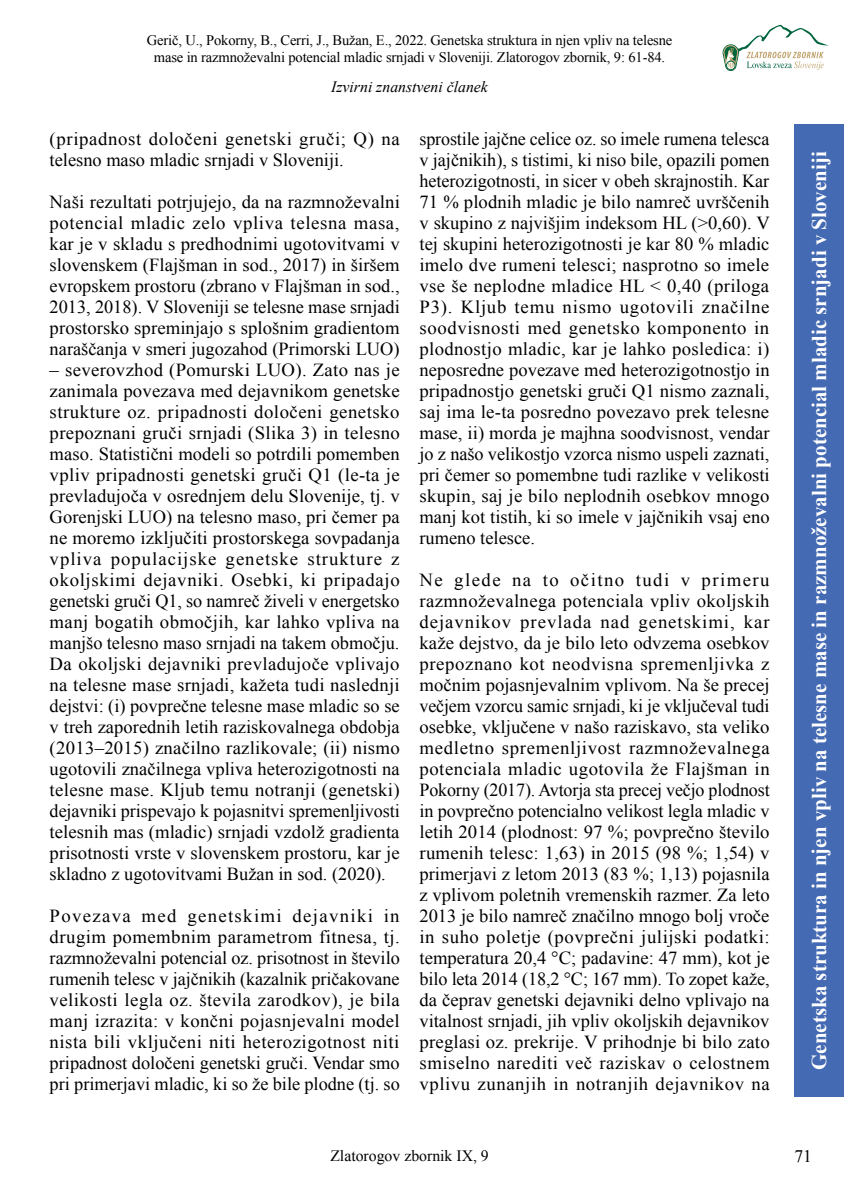
<style>
.page{position:relative;width:844px;height:1191px;background:#fff}
.page>*{position:absolute;margin:0;border:0;box-sizing:border-box;transform-origin:0 0}
.t1{font:700 21px "Times New Roman";color:#fff}
.t2{font:18.38px/21px "Times New Roman";color:#000;text-align:justify}
.t3{font:17.5px "Times New Roman";color:#000}
.t4{font:italic 15.75px "Times New Roman";color:#000}
.t5{font:15.75px "Times New Roman";color:#000}
.t6{font:14.53px/17.5px "Times New Roman";letter-spacing:-.01em;color:#000;text-align:center}
</style>
<div class="page">
<svg style="left:722px;top:25px;width:106px;height:46px"></svg>
<div style="left:794px;top:124px;width:49px;height:972px;background:#446ab3"></div>
<p class="t6" style="left:147px;top:31px;width:527px">Gerič, U., Pokorny, B., Cerri, J., Bužan, E., 2022. Genetska struktura in njen vpliv na telesne mase in razmnoževalni potencial mladic srnjadi v Sloveniji. Zlatorogov zbornik, 9: 61-84.</p>
<p class="t4" style="left:331px;top:76px;width:158px">Izvirni znanstveni članek</p>
<p class="t2" style="left:50px;top:128px;width:351px">(pripadnost določeni genetski gruči; Q) na telesno maso mladic srnjadi v Sloveniji.</p>
<p class="t2" style="left:50px;top:191px;width:351px">Naši rezultati potrjujejo, da na razmnoževalni potencial mladic zelo vpliva telesna masa, kar je v skladu s predhodnimi ugotovitvami v slovenskem (Flajšman in sod., 2017) in širšem evropskem prostoru (zbrano v Flajšman in sod., 2013, 2018). V Sloveniji se telesne mase srnjadi prostorsko spreminjajo s splošnim gradientom naraščanja v smeri jugozahod (Primorski LUO)</p>
<p class="t2" style="left:50px;top:359px;width:351px">– severovzhod (Pomurski LUO). Zato nas je zanimala povezava med dejavnikom genetske strukture oz. pripadnosti določeni genetsko prepoznani gruči srnjadi (Slika 3) in telesno maso. Statistični modeli so potrdili pomemben vpliv pripadnosti genetski gruči Q1 (le-ta je prevladujoča v osrednjem delu Slovenije, tj. v Gorenjski LUO) na telesno maso, pri čemer pa ne moremo izključiti prostorskega sovpadanja vpliva populacijske genetske strukture z okoljskimi dejavniki. Osebki, ki pripadajo genetski gruči Q1, so namreč živeli v energetsko manj bogatih območjih, kar lahko vpliva na manjšo telesno maso srnjadi na takem območju.<br>Da okoljski dejavniki prevladujoče vplivajo na telesne mase srnjadi, kažeta tudi naslednji dejstvi: (i) povprečne telesne mase mladic so se v treh zaporednih letih raziskovalnega obdobja (2013–2015) značilno razlikovale; (ii) nismo ugotovili značilnega vpliva heterozigotnosti na telesne mase. Kljub temu notranji (genetski) dejavniki prispevajo k pojasnitvi spremenljivosti telesnih mas (mladic) srnjadi vzdolž gradienta prisotnosti vrste v slovenskem prostoru, kar je skladno z ugotovitvami Bužan in sod. (2020).</p>
<p class="t2" style="left:50px;top:905px;width:351px">Povezava med genetskimi dejavniki in drugim pomembnim parametrom fitnesa, tj. razmnoževalni potencial oz. prisotnost in število rumenih telesc v jajčnikih (kazalnik pričakovane velikosti legla oz. števila zarodkov), je bila manj izrazita: v končni pojasnjevalni model nista bili vključeni niti heterozigotnost niti pripadnost določeni genetski gruči. Vendar smo pri primerjavi mladic, ki so že bile plodne (tj. so</p>
<p class="t2" style="left:419px;top:128px;width:351px">sprostile jajčne celice oz. so imele rumena telesca v jajčnikih), s tistimi, ki niso bile, opazili pomen heterozigotnosti, in sicer v obeh skrajnostih. Kar 71 % plodnih mladic je bilo namreč uvrščenih v skupino z najvišjim indeksom HL (&gt;0,60). V tej skupini heterozigotnosti je kar 80 % mladic imelo dve rumeni telesci; nasprotno so imele vse še neplodne mladice HL &lt; 0,40 (priloga P3). Kljub temu nismo ugotovili značilne soodvisnosti med genetsko komponento in plodnostjo mladic, kar je lahko posledica: i) neposredne povezave med heterozigotnostjo in pripadnostjo genetski gruči Q1 nismo zaznali, saj ima le-ta posredno povezavo prek telesne mase, ii) morda je majhna soodvisnost, vendar jo z našo velikostjo vzorca nismo uspeli zaznati, pri čemer so pomembne tudi razlike v velikosti skupin, saj je bilo neplodnih osebkov mnogo manj kot tistih, ki so imele v jajčnikih vsaj eno rumeno telesce.</p>
<p class="t2" style="left:419px;top:569px;width:351px">Ne glede na to očitno tudi v primeru razmnoževalnega potenciala vpliv okoljskih dejavnikov prevlada nad genetskimi, kar kaže dejstvo, da je bilo leto odvzema osebkov prepoznano kot neodvisna spremenljivka z močnim pojasnjevalnim vplivom. Na še precej večjem vzorcu samic srnjadi, ki je vključeval tudi osebke, vključene v našo raziskavo, sta veliko medletno spremenljivost razmnoževalnega potenciala mladic ugotovila že Flajšman in Pokorny (2017). Avtorja sta precej večjo plodnost in povprečno potencialno velikost legla mladic v letih 2014 (plodnost: 97 %; povprečno število rumenih telesc: 1,63) in 2015 (98 %; 1,54) v primerjavi z letom 2013 (83 %; 1,13) pojasnila z vplivom poletnih vremenskih razmer. Za leto 2013 je bilo namreč značilno mnogo bolj vroče in suho poletje (povprečni julijski podatki: temperatura 20,4 °C; padavine: 47 mm), kot je bilo leta 2014 (18,2 °C; 167 mm). To zopet kaže, da čeprav genetski dejavniki delno vplivajo na vitalnost srnjadi, jih vpliv okoljskih dejavnikov preglasi oz. prekrije. V prihodnje bi bilo zato smiselno narediti več raziskav o celostnem vplivu zunanjih in notranjih dejavnikov na</p>
<p class="t1" style="left:804px;top:1069px;width:920px;rotate:-90deg">Genetska struktura in njen vpliv na telesne mase in razmnoževalni potencial mladic srnjadi v Sloveniji</p>
<p class="t5" style="left:330px;top:1145px;width:160px">Zlatorogov zbornik IX, 9</p>
<p class="t3" style="left:794px;top:1144px;width:19px">71</p>
</div>
